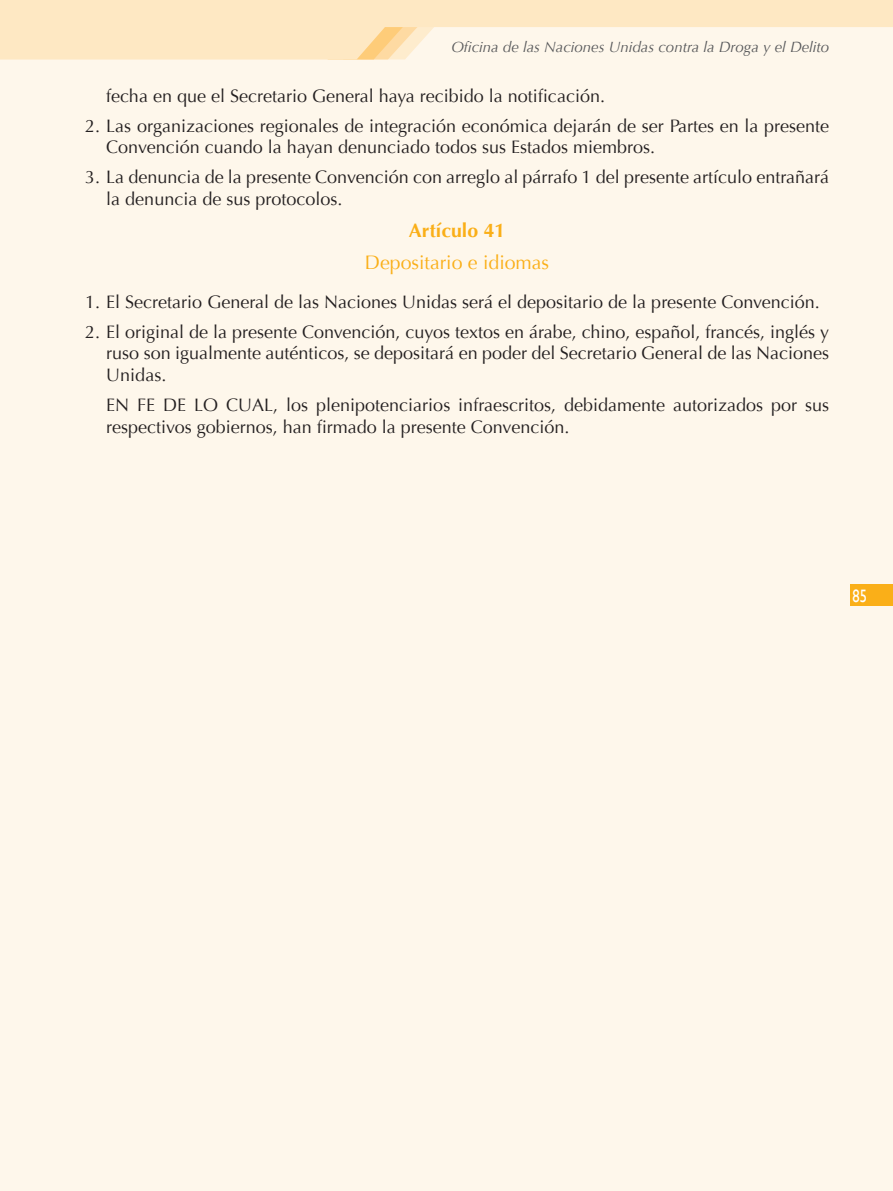
<style>
.page{position:relative;width:893px;height:1191px;background:#fef7eb}
.page>*{position:absolute;margin:0;border:0;box-sizing:border-box;transform-origin:0 0}
.t1{font:19.5px "Optima";color:#faaf18}
.t2{font:700 19.5px "Optima";color:#faaf18}
.t3{font:18px/21.6px "Optima";color:#231f20}
.t4{font:18px "Gill Sans";color:#fff;scale:.8 1}
.t5{font:italic 15px "Optima";color:#57585a}
</style>
<div class="page">
<svg style="left:0;top:0;width:893px;height:60px;fill:#fee8c3"></svg>
<div style="left:850px;top:584px;width:43px;height:22px;background:#faaf18"></div>
<p class="t5" style="left:451px;top:38px;width:379px">Oficina de las Naciones Unidas contra la Droga y el Delito</p>
<p class="t3" style="left:106px;top:85px;width:500px">fecha en que el Secretario General haya recibido la notificación.</p>
<p class="t3" style="left:106px;top:115px;width:724px;text-indent:-21px">2. Las organizaciones regionales de integración económica dejarán de ser Partes en la presente<br>Convención cuando la hayan denunciado todos sus Estados miembros.</p>
<p class="t3" style="left:106px;top:167px;width:724px;text-indent:-21px">3. La denuncia de la presente Convención con arreglo al párrafo 1 del presente artículo entrañará la denuncia de sus protocolos.</p>
<p class="t2" style="left:409px;top:219px;width:98px">Artículo 41</p>
<p class="t1" style="left:365px;top:251px;width:186px">Depositario e idiomas</p>
<p class="t3" style="left:85px;top:291px;width:736px">1. El Secretario General de las Naciones Unidas será el depositario de la presente Convención.</p>
<p class="t3" style="left:106px;top:321px;width:724px;text-align:justify;text-indent:-21px">2. El original de la presente Convención, cuyos textos en árabe, chino, español, francés, inglés y ruso son igualmente auténticos, se depositará en poder del Secretario General de las Naciones Unidas.</p>
<p class="t3" style="left:106px;top:394px;width:724px">EN FE DE LO CUAL, los plenipotenciarios infraescritos, debidamente autorizados por sus respectivos gobiernos, han firmado la presente Convención.</p>
<p class="t4" style="left:853px;top:585px;width:19px">85</p>
</div>
